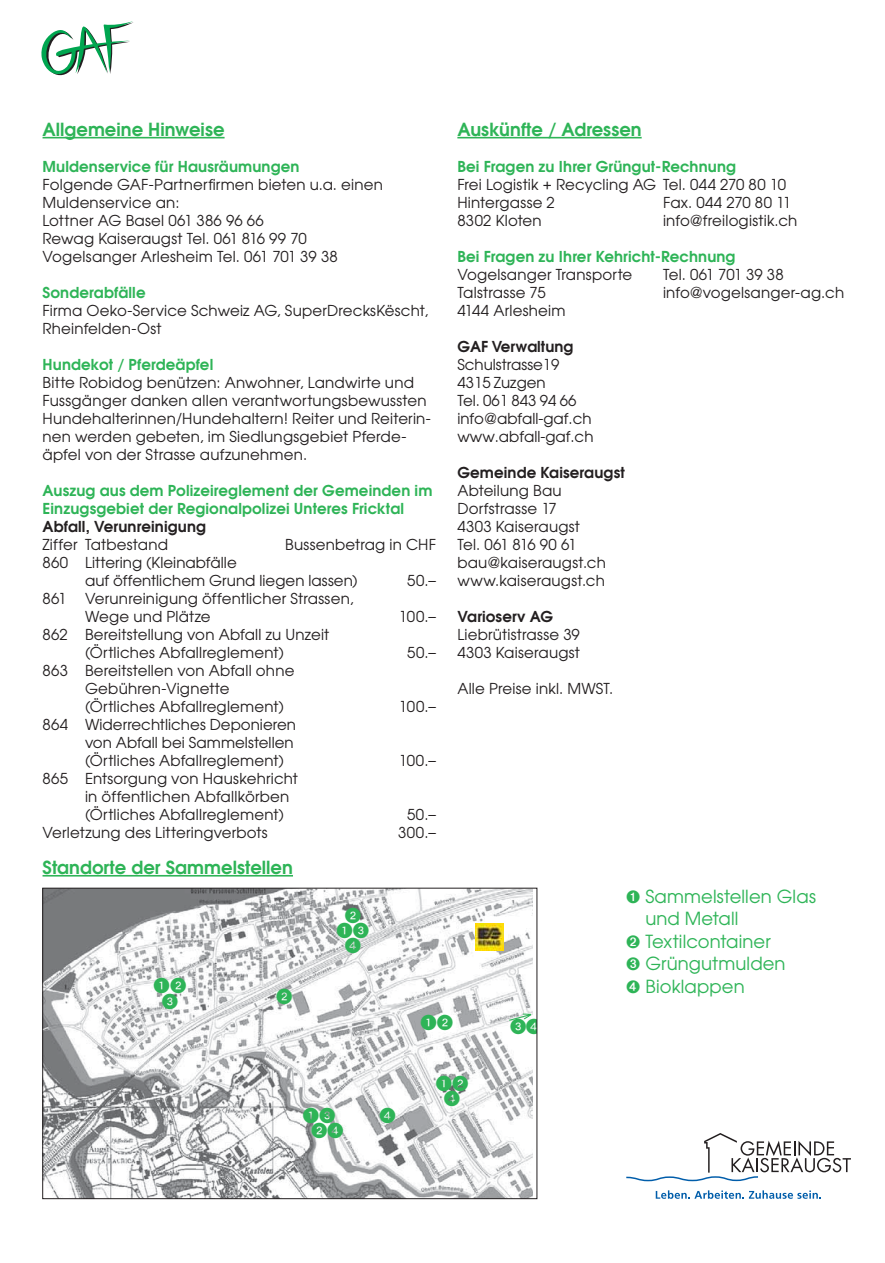
<style>
.page{position:relative;width:885px;height:1263px;background:#fff}
.page>*{position:absolute;margin:0;border:0;box-sizing:border-box;transform-origin:0 0}
.t1{font:18px/22.5px "Avant Garde";letter-spacing:.005em;color:#2eb457}
.t2{font:600 18px "Avant Garde";color:#2eb457}
.t3{font:16.35px/15.5px "Numerics P04";color:#2eb457;text-align:center}
.t4{font:15px/18px "Avant Garde";letter-spacing:.015em;color:#231f20}
.t5{font:600 15px/18px "Avant Garde";letter-spacing:.01em;color:#2eb457}
.t6{font:600 15px "Avant Garde";letter-spacing:.01em;color:#231f20}
.t7{font:15px "Avant Garde";letter-spacing:-.01em;color:#231f20}
</style>
<div class="page">
<svg style="left:41px;top:21px;width:92px;height:55px"></svg>
<hr style="left:43px;top:137px;width:181px;height:1px;background:#2eb457">
<hr style="left:43px;top:875px;width:250px;height:1px;background:#2eb457">
<hr style="left:457px;top:137px;width:184px;height:1px;background:#2eb457">
<svg style="left:626px;top:1133px;width:224px;height:48px"></svg>
<svg style="left:655px;top:1190px;width:166px;height:9px"></svg>
<img style="left:45px;top:890px;width:487px;height:307px">
<svg style="left:509px;top:1013px;width:22px;height:8px"></svg>
<img style="left:475px;top:923px;width:28px;height:28px">
<div style="left:43px;top:888px;width:494px;height:311px;border:1px solid #231f20"></div>
<p class="t2" style="left:43px;top:120px;width:183px">Allgemeine Hinweise</p>
<p class="t5" style="left:43px;top:158px;width:258px">Muldenservice für Hausräumungen</p>
<p class="t4" style="left:43px;top:176px;width:342px">Folgende GAF-Partnerfirmen bieten u.a. einen Muldenservice an:<br>Lottner AG Basel 061 386 96 66<br>Rewag Kaiseraugst Tel. 061 816 99 70<br>Vogelsanger Arlesheim Tel. 061 701 39 38</p>
<p class="t5" style="left:43px;top:284px;width:105px">Sonderabfälle</p>
<p class="t4" style="left:43px;top:302px;width:387px">Firma Oeko-Service Schweiz AG, SuperDrecksKëscht,<br>Rheinfelden-Ost</p>
<p class="t5" style="left:43px;top:356px;width:172px">Hundekot / Pferdeäpfel</p>
<p class="t4" style="left:43px;top:374px;width:390px">Bitte Robidog benützen: Anwohner, Landwirte und Fussgänger danken allen verantwortungsbewussten Hundehalterinnen/Hundehaltern! Reiter und Reiterin&shy;nen werden gebeten, im Siedlungsgebiet Pferde&shy;äpfel von der Strasse aufzunehmen.</p>
<p class="t5" style="left:43px;top:482px;width:391px">Auszug aus dem Polizeireglement der Gemeinden im<br>Einzugsgebiet der Regionalpolizei Unteres Fricktal</p>
<p class="t6" style="left:43px;top:519px;width:165px">Abfall, Verunreinigung</p>
<p class="t4" style="left:43px;top:536px;width:127px">Ziffer Tatbestand</p>
<p class="t4" style="left:285px;top:536px;width:152px">Bussenbetrag in CHF</p>
<p class="t4" style="left:85px;top:554px;width:274px;text-indent:-43px">860 Littering (Kleinabfälle<br>auf öffentlichem Grund liegen lassen)</p>
<p class="t4" style="left:407px;top:572px;width:30px">50.–</p>
<p class="t4" style="left:85px;top:590px;width:270px;text-indent:-43px">861 Verunreinigung öffentlicher Strassen,<br>Wege und Plätze</p>
<p class="t4" style="left:43px;top:626px;width:288px;text-align:center">862 Bereitstellung von Abfall zu Unzeit (Örtliches Abfallreglement)</p>
<p class="t4" style="left:85px;top:662px;width:211px;text-indent:-43px">863 Bereitstellen von Abfall ohne<br>Gebühren-Vignette (Örtliches Abfallreglement)</p>
<p class="t4" style="left:85px;top:716px;width:212px;text-indent:-43px">864 Widerrechtliches Deponieren von Abfall bei Sammelstellen (Örtliches Abfallreglement)</p>
<p class="t4" style="left:85px;top:770px;width:214px;text-indent:-43px">865 Entsorgung von Hauskehricht in öffentlichen Abfallkörben (Örtliches Abfallreglement)</p>
<p class="t4" style="left:399px;top:608px;width:39px">100.–</p>
<p class="t4" style="left:407px;top:644px;width:30px">50.–</p>
<p class="t4" style="left:399px;top:698px;width:39px">100.–</p>
<p class="t4" style="left:399px;top:752px;width:39px">100.–</p>
<p class="t4" style="left:407px;top:806px;width:30px">50.–</p>
<p class="t4" style="left:42px;top:824px;width:227px">Verletzung des Litteringverbots</p>
<p class="t4" style="left:398px;top:824px;width:39px">300.–</p>
<p class="t2" style="left:43px;top:858px;width:252px">Standorte der Sammelstellen</p>
<p class="t3" style="left:154px;top:978px;width:34px">12<br>3</p>
<p class="t3" style="left:276px;top:989px;width:18px">2</p>
<p class="t3" style="left:336px;top:907px;width:34px">2<br>13<br>4</p>
<p class="t2" style="left:457px;top:120px;width:186px">Auskünfte / Adressen</p>
<p class="t5" style="left:457px;top:158px;width:280px">Bei Fragen zu Ihrer Grüngut-Rechnung</p>
<p class="t4" style="left:457px;top:176px;width:330px">Frei Logistik + Recycling AG Tel. 044 270 80 10<br>Hintergasse 2</p>
<p class="t4" style="left:663px;top:194px;width:129px">Fax. 044 270 80 11</p>
<p class="t4" style="left:457px;top:212px;width:86px">8302 Kloten</p>
<p class="t4" style="left:663px;top:212px;width:136px">info@freilogistik.ch</p>
<p class="t5" style="left:457px;top:248px;width:279px">Bei Fragen zu Ihrer Kehricht-Rechnung</p>
<p class="t4" style="left:457px;top:266px;width:176px">Vogelsanger Transporte</p>
<p class="t7" style="left:663px;top:267px;width:122px">Tel. 061 701 39 38</p>
<p class="t4" style="left:457px;top:284px;width:90px">Talstrasse 75</p>
<p class="t4" style="left:663px;top:284px;width:182px">info@vogelsanger-ag.ch</p>
<p class="t4" style="left:457px;top:302px;width:110px">4144 Arlesheim</p>
<p class="t6" style="left:457px;top:339px;width:117px">GAF Verwaltung</p>
<p class="t4" style="left:457px;top:356px;width:138px">Schulstrasse19<br>4315 Zuzgen<br>Tel. 061 843 94 66 info@abfall-gaf.ch www.abfall-gaf.ch</p>
<p class="t6" style="left:457px;top:465px;width:169px">Gemeinde Kaiseraugst</p>
<p class="t4" style="left:457px;top:482px;width:150px">Abteilung Bau<br>Dorfstrasse 17<br>4303 Kaiseraugst<br>Tel. 061 816 90 61 bau@kaiseraugst.ch www.kaiseraugst.ch</p>
<p class="t6" style="left:457px;top:609px;width:97px">Varioserv AG</p>
<p class="t4" style="left:457px;top:626px;width:124px">Liebrütistrasse 39<br>4303 Kaiseraugst</p>
<p class="t4" style="left:457px;top:680px;width:157px">Alle Preise inkl. MWST.</p>
<p class="t1" style="left:645px;top:886px;width:172px">Sammelstellen Glas und Metall<br>Textilcontainer<br>Grüngutmulden<br>Bioklappen</p>
<p class="t3" style="left:303px;top:1108px;width:42px">13<br>24</p>
<p class="t3" style="left:379px;top:1108px;width:18px">4</p>
<p class="t3" style="left:420px;top:1015px;width:34px">12</p>
<p class="t3" style="left:510px;top:1018px;width:33px">34</p>
<p class="t3" style="left:435px;top:1076px;width:34px">12<br>4</p>
</div>
